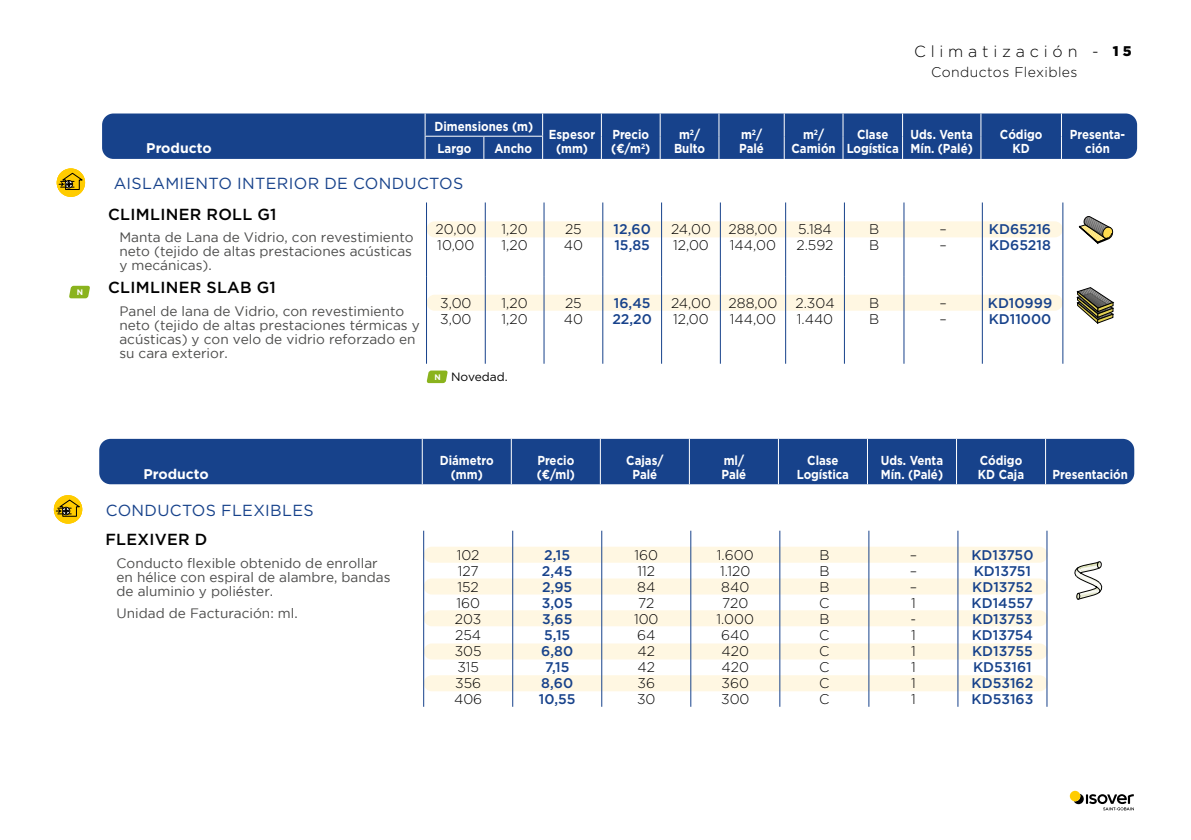
<style>
.page{position:relative;width:1191px;height:840px;background:#fff}
.page>*{position:absolute;margin:0;border:0;box-sizing:border-box;transform-origin:0 0}
.t1{font:16px "Gotham Pro";letter-spacing:.02em;color:#17428b}
.t2{font:500 16px "Gotham Pro";letter-spacing:.02em;color:#000}
.t3{font:300 16px "Gotham Pro";letter-spacing:.3em;color:#000}
.t4{font:300 14px/16px "Gotham Pro";color:#000}
.t5{font:500 14px/16px "Gotham Pro";color:#17428b}
.t6{font:300 14px "Gotham Pro";letter-spacing:.03em;color:#000}
.t7{font:700 14px "Gotham Pro";color:#fff}
.t8{font:13.6px/14px "Gotham";color:#4a4a49}
.t9{font:700 13px/14px "Gotham Pro";color:#fff;text-align:center;scale:.88 1}
.t10{font:12px "Gotham Pro";color:#000}
.t11{font:700 8px "Gotham Pro";color:#fff}
.s1{font-weight:900;font-size:14px}
.s2{font-weight:700;font-size:8px;color:#fff}
</style>
<div class="page">
<svg style="left:1073px;top:794px;width:60px;height:15px"></svg>
<svg style="left:1069px;top:790px;width:11px;height:10px"></svg>
<div style="left:102px;top:113px;width:1035px;height:46px;background:#17428b;border-radius:11px"></div>
<svg style="left:601px;top:113px;width:1px;height:46px"></svg>
<svg style="left:659px;top:113px;width:1px;height:46px"></svg>
<svg style="left:718px;top:113px;width:1px;height:46px"></svg>
<svg style="left:783px;top:113px;width:1px;height:46px"></svg>
<svg style="left:842px;top:113px;width:1px;height:46px"></svg>
<svg style="left:902px;top:113px;width:1px;height:46px"></svg>
<svg style="left:980px;top:113px;width:1px;height:46px"></svg>
<svg style="left:1061px;top:113px;width:1px;height:46px"></svg>
<svg style="left:424px;top:113px;width:1px;height:46px"></svg>
<svg style="left:483px;top:137px;width:1px;height:22px"></svg>
<svg style="left:542px;top:113px;width:1px;height:46px"></svg>
<hr style="left:424px;top:136px;width:60px;height:1px;background:#fff">
<hr style="left:484px;top:136px;width:59px;height:1px;background:#fff">
<div style="left:426px;top:221px;width:636px;height:16px;background:#fff7e2;border-radius:8px"></div>
<div style="left:426px;top:294px;width:636px;height:16px;background:#fff7e2;border-radius:8px"></div>
<hr style="left:426px;top:202px;width:1px;height:74px;background:#17428b">
<hr style="left:485px;top:202px;width:1px;height:74px;background:#17428b">
<hr style="left:426px;top:276px;width:1px;height:87px;background:#17428b">
<hr style="left:485px;top:276px;width:1px;height:87px;background:#17428b">
<hr style="left:543px;top:202px;width:1px;height:74px;background:#17428b">
<hr style="left:602px;top:202px;width:1px;height:74px;background:#17428b">
<hr style="left:543px;top:276px;width:1px;height:87px;background:#17428b">
<hr style="left:602px;top:276px;width:1px;height:87px;background:#17428b">
<hr style="left:661px;top:202px;width:1px;height:74px;background:#17428b">
<hr style="left:661px;top:276px;width:1px;height:87px;background:#17428b">
<hr style="left:720px;top:202px;width:1px;height:74px;background:#17428b">
<hr style="left:720px;top:276px;width:1px;height:87px;background:#17428b">
<hr style="left:785px;top:202px;width:1px;height:74px;background:#17428b">
<hr style="left:785px;top:276px;width:1px;height:87px;background:#17428b">
<hr style="left:844px;top:202px;width:1px;height:74px;background:#17428b">
<hr style="left:903px;top:202px;width:1px;height:74px;background:#17428b">
<hr style="left:844px;top:276px;width:1px;height:87px;background:#17428b">
<hr style="left:903px;top:276px;width:1px;height:87px;background:#17428b">
<hr style="left:981px;top:202px;width:1px;height:74px;background:#17428b">
<hr style="left:981px;top:276px;width:1px;height:87px;background:#17428b">
<hr style="left:1062px;top:202px;width:1px;height:74px;background:#17428b">
<hr style="left:1062px;top:276px;width:1px;height:87px;background:#17428b">
<svg style="left:57px;top:168px;width:28px;height:29px"></svg>
<svg style="left:1078px;top:216px;width:36px;height:28px"></svg>
<svg style="left:69px;top:285px;width:21px;height:13px"></svg>
<svg style="left:1077px;top:287px;width:36px;height:36px"></svg>
<svg style="left:426px;top:370px;width:22px;height:13px"></svg>
<div style="left:99px;top:438px;width:1035px;height:46px;background:#17428b;border-radius:11px"></div>
<hr style="left:422px;top:438px;width:1px;height:46px;background:#fff">
<hr style="left:511px;top:438px;width:1px;height:46px;background:#fff">
<hr style="left:600px;top:438px;width:1px;height:46px;background:#fff">
<hr style="left:689px;top:438px;width:1px;height:46px;background:#fff">
<hr style="left:778px;top:438px;width:1px;height:46px;background:#fff">
<hr style="left:867px;top:438px;width:1px;height:46px;background:#fff">
<hr style="left:956px;top:438px;width:1px;height:46px;background:#fff">
<hr style="left:1045px;top:438px;width:1px;height:46px;background:#fff">
<div style="left:424px;top:546px;width:623px;height:16px;background:#fff7e2;border-radius:8px"></div>
<div style="left:424px;top:578px;width:623px;height:16px;background:#fff7e2;border-radius:8px"></div>
<div style="left:424px;top:610px;width:623px;height:16px;background:#fff7e2;border-radius:8px"></div>
<div style="left:424px;top:643px;width:623px;height:16px;background:#fff7e2;border-radius:8px"></div>
<div style="left:424px;top:675px;width:623px;height:16px;background:#fff7e2;border-radius:8px"></div>
<hr style="left:423px;top:530px;width:1px;height:176px;background:#17428b">
<hr style="left:512px;top:530px;width:1px;height:176px;background:#17428b">
<hr style="left:601px;top:530px;width:1px;height:176px;background:#17428b">
<hr style="left:690px;top:530px;width:1px;height:176px;background:#17428b">
<hr style="left:779px;top:530px;width:1px;height:176px;background:#17428b">
<hr style="left:868px;top:530px;width:1px;height:176px;background:#17428b">
<hr style="left:957px;top:530px;width:1px;height:176px;background:#17428b">
<hr style="left:1046px;top:530px;width:1px;height:176px;background:#17428b">
<svg style="left:54px;top:495px;width:29px;height:28px"></svg>
<svg style="left:1074px;top:561px;width:29px;height:39px"></svg>
<p class="t3" style="left:914px;top:43px;width:219px">Climatización - <span class="s1">15</span></p>
<p class="t6" style="left:931px;top:64px;width:148px">Conductos Flexibles</p>
<p class="t9" style="left:434px;top:118px;width:114px">Dimensiones (m)</p>
<p class="t9" style="left:549px;top:127px;width:54px">Espesor (mm)</p>
<p class="t9" style="left:611px;top:127px;width:46px;text-align:left">Precio (€/m<sup>2</sup>)</p>
<p class="t9" style="left:674px;top:127px;width:37px">m<sup>2</sup>/<br>Bulto</p>
<p class="t9" style="left:739px;top:127px;width:30px;text-align:left">m<sup>2</sup>/<br>Palé</p>
<p class="t9" style="left:791px;top:127px;width:52px">m<sup>2</sup>/<br>Camión</p>
<p class="t9" style="left:846px;top:127px;width:61px">Clase<br>Logística</p>
<p class="t9" style="left:910px;top:127px;width:72px;text-align:left">Uds. Venta<br>Mín. (Palé)</p>
<p class="t9" style="left:1000px;top:127px;width:50px">Código<br>KD</p>
<p class="t9" style="left:1070px;top:127px;width:64px">Presenta-</p>
<p class="t7" style="left:146px;top:140px;width:67px">Producto</p>
<p class="t9" style="left:437px;top:141px;width:40px">Largo</p>
<p class="t9" style="left:494px;top:141px;width:44px">Ancho</p>
<p class="t9" style="left:1085px;top:141px;width:30px">ción</p>
<p class="t1" style="left:114px;top:174px;width:351px">AISLAMIENTO INTERIOR DE CONDUCTOS</p>
<p class="t2" style="left:108px;top:205px;width:170px">CLIMLINER ROLL G1</p>
<p class="t8" style="left:119px;top:230px;width:296px">Manta de Lana de Vidrio, con revestimiento neto (tejido de altas prestaciones acústicas y mecánicas).</p>
<p class="t4" style="left:435px;top:221px;width:42px">20,00<br>10,00</p>
<p class="t4" style="left:501px;top:221px;width:28px">1,20<br>1,20</p>
<p class="t4" style="left:564px;top:221px;width:21px">25<br>40</p>
<p class="t5" style="left:613px;top:221px;width:39px">12,60<br>15,85</p>
<p class="t4" style="left:671px;top:221px;width:41px">24,00<br>12,00</p>
<p class="t4" style="left:728px;top:221px;width:50px">288,00<br>144,00</p>
<p class="t4" style="left:796px;top:221px;width:39px">5.184<br>2.592</p>
<p class="t4" style="left:869px;top:221px;width:12px">B<br>B</p>
<p class="t4" style="left:939px;top:221px;width:9px">– –</p>
<p class="t5" style="left:989px;top:221px;width:64px">KD65216<br>KD65218</p>
<p class="t11" style="left:77px;top:287px;width:8px">N</p>
<p class="t2" style="left:108px;top:278px;width:169px">CLIMLINER SLAB G1</p>
<p class="t8" style="left:119px;top:304px;width:302px">Panel de lana de Vidrio, con revestimiento neto (tejido de altas prestaciones térmicas y acústicas) y con velo de vidrio reforzado en su cara exterior.</p>
<p class="t4" style="left:440px;top:295px;width:33px">3,00<br>3,00</p>
<p class="t4" style="left:501px;top:295px;width:28px">1,20<br>1,20</p>
<p class="t4" style="left:564px;top:295px;width:21px">25<br>40</p>
<p class="t5" style="left:612px;top:294px;width:41px">16,45<br>22,20</p>
<p class="t4" style="left:671px;top:295px;width:41px">24,00<br>12,00</p>
<p class="t4" style="left:728px;top:295px;width:50px">288,00<br>144,00</p>
<p class="t4" style="left:795px;top:295px;width:41px">2.304<br>1.440</p>
<p class="t4" style="left:869px;top:295px;width:12px">B<br>B</p>
<p class="t4" style="left:939px;top:295px;width:9px">– –</p>
<p class="t5" style="left:987px;top:294px;width:66px">KD10999<br>KD11000</p>
<p class="t10" style="left:434px;top:370px;width:75px"><span class="s2">N</span> Novedad.</p>
<p class="t7" style="left:143px;top:465px;width:67px">Producto</p>
<p class="t1" style="left:106px;top:501px;width:209px">CONDUCTOS FLEXIBLES</p>
<p class="t2" style="left:105px;top:530px;width:104px">FLEXIVER D</p>
<p class="t8" style="left:116px;top:555px;width:275px">Conducto flexible obtenido de enrollar en hélice con espiral de alambre, bandas de aluminio y poliéster.</p>
<p class="t8" style="left:116px;top:606px;width:183px">Unidad de Facturación: ml.</p>
<p class="t9" style="left:440px;top:452px;width:63px">Diámetro (mm)</p>
<p class="t9" style="left:537px;top:452px;width:45px;text-align:left">Precio (€/ml)</p>
<p class="t9" style="left:626px;top:452px;width:44px">Cajas/<br>Palé</p>
<p class="t9" style="left:721px;top:452px;width:30px;text-align:left">ml/<br>Palé</p>
<p class="t9" style="left:797px;top:452px;width:61px">Clase<br>Logística</p>
<p class="t9" style="left:881px;top:452px;width:72px;text-align:left">Uds. Venta<br>Mín. (Palé)</p>
<p class="t9" style="left:978px;top:452px;width:54px;text-align:left">Código<br>KD Caja</p>
<p class="t9" style="left:1052px;top:466px;width:87px">Presentación</p>
<p class="t4" style="left:454px;top:546px;width:30px">102<br>127<br>152<br>160<br>203<br>254<br>305<br>315<br>356<br>406</p>
<p class="t5" style="left:539px;top:546px;width:38px;text-align:center">2,15<br>2,45<br>2,95<br>3,05<br>3,65<br>5,15<br>6,80<br>7,15<br>8,60<br>10,55</p>
<p class="t4" style="left:634px;top:546px;width:26px">160<br>112<br>84<br>72<br>100<br>64<br>42<br>42<br>36<br>30</p>
<p class="t4" style="left:716px;top:546px;width:39px;text-align:center">1.600<br>1.120<br>840<br>720<br>1.000<br>640<br>420<br>420<br>360<br>300</p>
<p class="t4" style="left:819px;top:546px;width:12px;text-align:justify">B B B C B C C C C C</p>
<p class="t4" style="left:909px;top:546px;width:9px;text-align:justify">– – – 1 - 1<br>1<br>1<br>1<br>1</p>
<p class="t5" style="left:971px;top:546px;width:64px">KD13750<br>KD13751<br>KD13752<br>KD14557<br>KD13753<br>KD13754<br>KD13755<br>KD53161<br>KD53162<br>KD53163</p>
</div>
